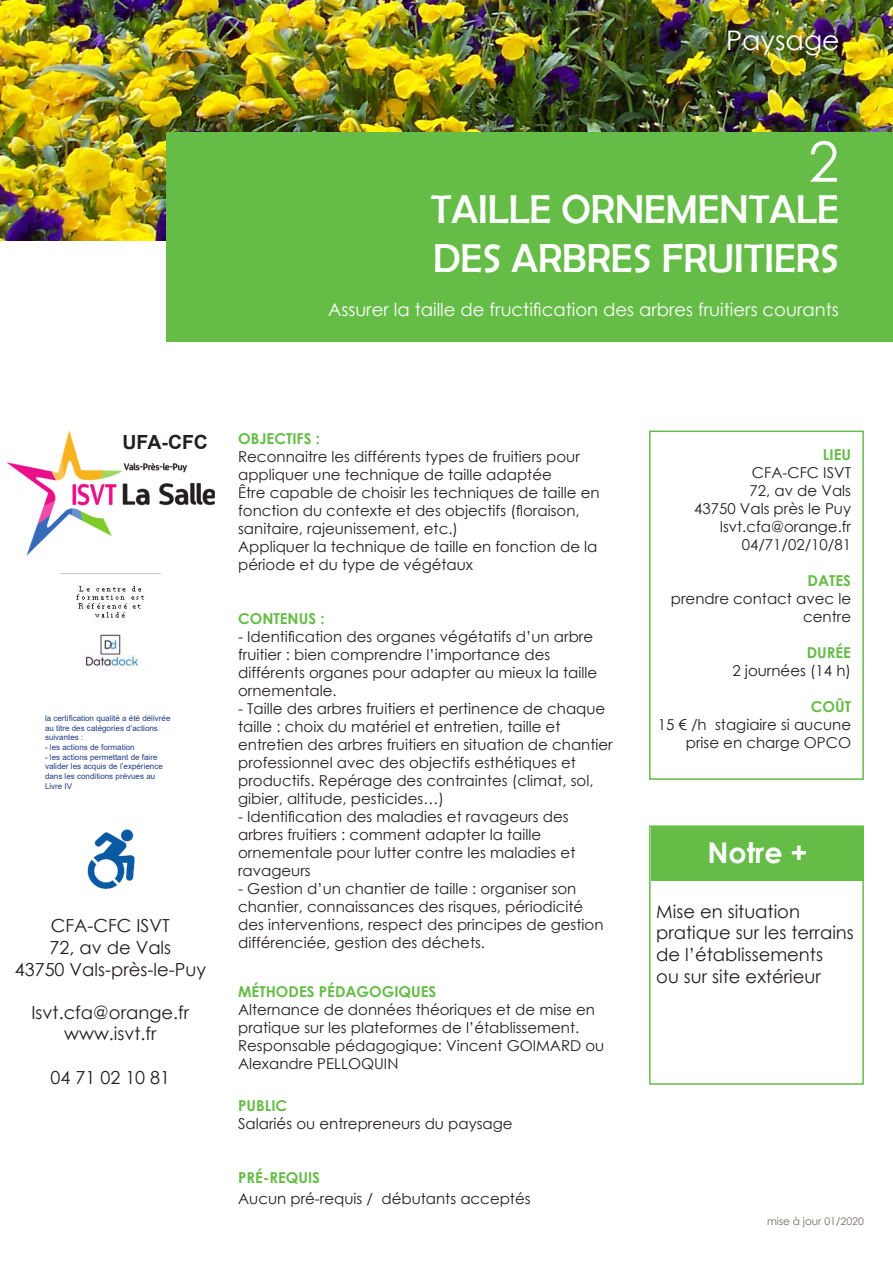
<style>
.page{position:relative;width:893px;height:1263px;background:#fff}
.page>*{position:absolute;margin:0;border:0;box-sizing:border-box;transform-origin:0 0}
.t1{font:55.5px "Century Gothic";color:#fff}
.t2{font:40.5px "Berlin Sans FB";color:#fff}
.t3{font:700 28.5px "Century Gothic";color:#fff}
.t4{font:27px "Century Gothic";color:#fff}
.t5{font:700 19.5px "Arial";color:#231f20}
.t6{font:18px/21.6px "Century Gothic";color:#231f20}
.t7{font:18px "Century Gothic";color:#fff}
.t8{font:15px/18px "Century Gothic";color:#231f20}
.t9{font:700 15px "Century Gothic";color:#65bc46}
.t10{font:10.5px "Century Gothic";color:#706965}
.t11{font:8.1px/9.6px "Arial";color:#1f3d87}
</style>
<div class="page">
<img style="left:0;top:0;width:893px;height:240px">
<div style="left:167px;top:132px;width:726px;height:209px;background:#65bc46"></div>
<div style="left:649px;top:431px;width:215px;height:349px;border:2px solid #65bc46"></div>
<img style="left:87px;top:829px;width:48px;height:61px">
<img style="left:7px;top:431px;width:208px;height:125px">
<img style="left:60px;top:573px;width:101px;height:99px">
<div style="left:651px;top:826px;width:213px;height:54px;background:#65bc46"></div>
<div style="left:649px;top:825px;width:215px;height:260px;border:2px solid #65bc46"></div>
<p class="t4" style="left:726px;top:21px;width:115px">Paysage</p>
<p class="t1" style="left:808px;top:123px;width:32px">2</p>
<p class="t2" style="left:431px;top:187px;width:410px">TAILLE ORNEMENTALE</p>
<p class="t2" style="left:433px;top:236px;width:407px">DES ARBRES FRUITIERS</p>
<p class="t7" style="left:328px;top:297px;width:512px">Assurer la taille de fructification des arbres fruitiers courants</p>
<p class="t5" style="left:122px;top:428px;width:87px">UFA-CFC</p>
<p class="t11" style="left:45px;top:713px;width:127px">la certification qualité a été délivrée au titre des catégories d’actions suivantes :</p>
<p class="t11" style="left:45px;top:742px;width:91px">- les actions de formation</p>
<p class="t11" style="left:45px;top:752px;width:119px">- les actions permettant de faire valider les acquis de l’expérience dans les conditions prévues au<br>Livre IV</p>
<p class="t6" style="left:51px;top:915px;width:120px">CFA-CFC ISVT</p>
<p class="t6" style="left:50px;top:936px;width:123px">72, av de Vals</p>
<p class="t6" style="left:15px;top:958px;width:193px">43750 Vals-près-le-Puy</p>
<p class="t6" style="left:32px;top:1001px;width:159px">Isvt.cfa@orange.fr</p>
<p class="t6" style="left:64px;top:1023px;width:94px">www.isvt.fr</p>
<p class="t6" style="left:51px;top:1066px;width:121px">04 71 02 10 81</p>
<p class="t9" style="left:238px;top:427px;width:83px">OBJECTIFS :</p>
<p class="t8" style="left:238px;top:448px;width:343px">Reconnaitre les différents types de fruitiers pour appliquer une technique de taille adaptée</p>
<p class="t8" style="left:238px;top:484px;width:363px">Être capable de choisir les techniques de taille en fonction du contexte et des objectifs (floraison, sanitaire, rajeunissement, etc.)</p>
<p class="t8" style="left:238px;top:538px;width:361px">Appliquer la technique de taille en fonction de la période et du type de végétaux</p>
<p class="t9" style="left:238px;top:607px;width:88px">CONTENUS :</p>
<p class="t8" style="left:238px;top:627px;width:361px">- Identification des organes végétatifs d’un arbre fruitier : bien comprendre l’importance des différents organes pour adapter au mieux la taille ornementale.</p>
<p class="t8" style="left:238px;top:699px;width:376px">- Taille des arbres fruitiers et pertinence de chaque taille : choix du matériel et entretien, taille et entretien des arbres fruitiers en situation de chantier professionnel avec des objectifs esthétiques et productifs. Repérage des contraintes (climat, sol, gibier, altitude, pesticides…)</p>
<p class="t8" style="left:238px;top:807px;width:339px">- Identification des maladies et ravageurs des arbres fruitiers : comment adapter la taille ornementale pour lutter contre les maladies et ravageurs</p>
<p class="t8" style="left:238px;top:879px;width:367px">- Gestion d’un chantier de taille : organiser son chantier, connaissances des risques, périodicité des interventions, respect des principes de gestion différenciée, gestion des déchets.</p>
<p class="t9" style="left:238px;top:980px;width:200px">MÉTHODES PÉDAGOGIQUES</p>
<p class="t8" style="left:238px;top:1000px;width:358px">Alternance de données théoriques et de mise en pratique sur les plateformes de l’établissement.</p>
<p class="t8" style="left:238px;top:1036px;width:368px">Responsable pédagogique: Vincent GOIMARD ou<br>Alexandre PELLOQUIN</p>
<p class="t9" style="left:238px;top:1094px;width:51px">PUBLIC</p>
<p class="t8" style="left:238px;top:1114px;width:276px">Salariés ou entrepreneurs du paysage</p>
<p class="t9" style="left:238px;top:1166px;width:83px">PRÉ-REQUIS</p>
<p class="t8" style="left:238px;top:1190px;width:294px">Aucun pré-requis / débutants acceptés</p>
<p class="t9" style="left:823px;top:443px;width:30px">LIEU</p>
<p class="t8" style="left:752px;top:463px;width:101px">CFA-CFC ISVT</p>
<p class="t8" style="left:750px;top:481px;width:103px">72, av de Vals</p>
<p class="t8" style="left:694px;top:499px;width:158px">43750 Vals près le Puy</p>
<p class="t8" style="left:720px;top:517px;width:133px">Isvt.cfa@orange.fr</p>
<p class="t8" style="left:742px;top:535px;width:111px">04/71/02/10/81</p>
<p class="t9" style="left:808px;top:569px;width:45px">DATES</p>
<p class="t8" style="left:671px;top:589px;width:182px;text-align:right">prendre contact avec le centre</p>
<p class="t9" style="left:807px;top:641px;width:46px">DURÉE</p>
<p class="t8" style="left:732px;top:661px;width:120px">2 journées (14 h)</p>
<p class="t9" style="left:811px;top:695px;width:42px">COÛT</p>
<p class="t8" style="left:658px;top:715px;width:195px;text-align:right">15 € /h stagiaire si aucune prise en charge OPCO</p>
<p class="t3" style="left:707px;top:831px;width:102px">Notre +</p>
<p class="t6" style="left:656px;top:900px;width:145px">Mise en situation</p>
<p class="t6" style="left:656px;top:922px;width:199px">pratique sur les terrains de l’établissements</p>
<p class="t6" style="left:656px;top:965px;width:166px">ou sur site extérieur</p>
<p class="t10" style="left:767px;top:1214px;width:98px">mise à jour 01/2020</p>
</div>
